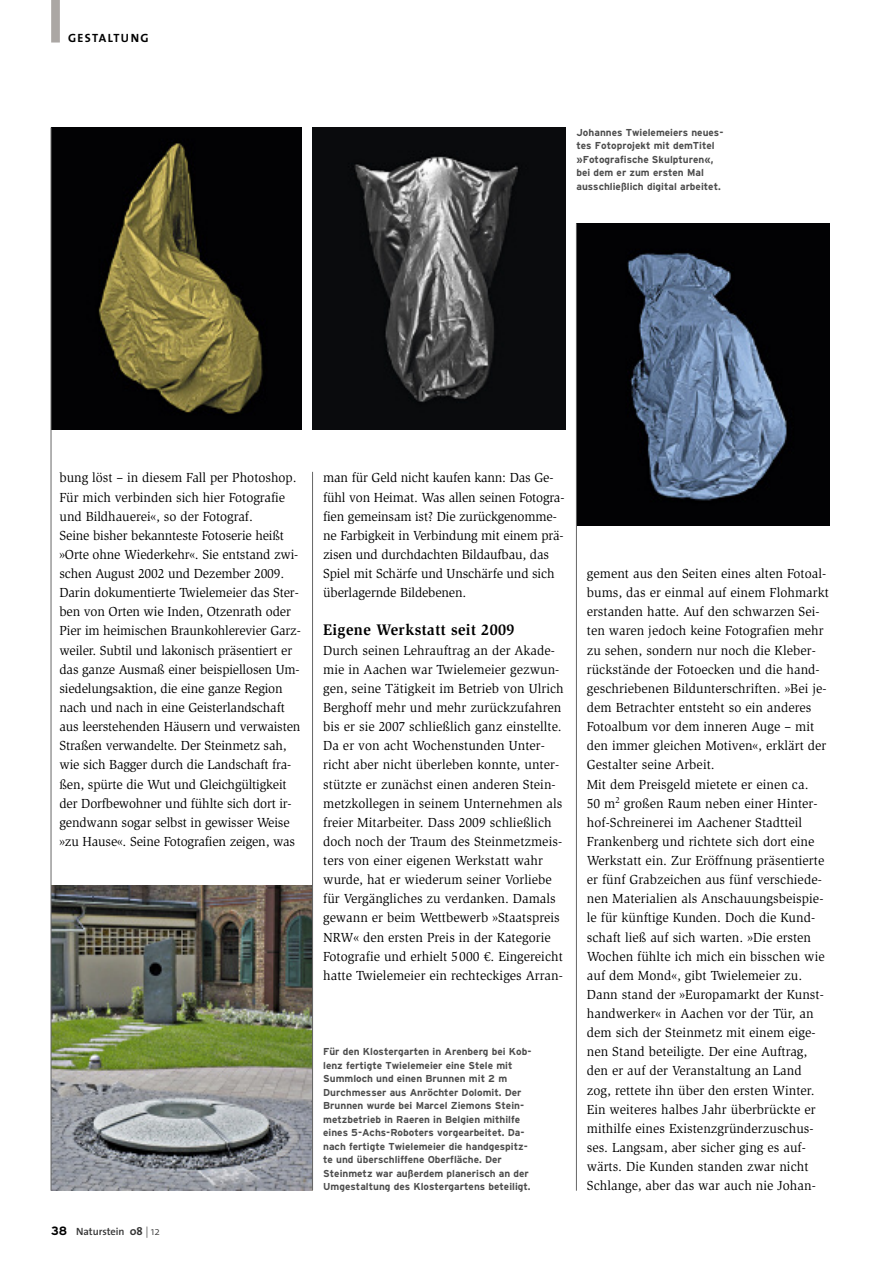
<style>
.page{position:relative;width:893px;height:1263px;background:#fff}
.page>*{position:absolute;margin:0;border:0;box-sizing:border-box;transform-origin:0 0}
.t1{font:700 15.75px "Slimbach Std";letter-spacing:.025em;color:#000;scale:.95 1}
.t2{font:13.5px/19.2px "Slimbach Std";letter-spacing:.005em;color:#000}
.t3{font:700 12px "The Sans";letter-spacing:.12em;color:#000}
.t4{font:600 10.5px "The Sans";letter-spacing:-.005em;color:#333}
.t5{font:700 10.05px/13.5px "Interstate";color:#4d4d4d}
.s1{font-family:"Interstate";font-weight:700;font-size:12px;color:#000}
.s2{font-weight:700;font-size:11.25px}
.s3{font-weight:300;font-size:11.25px}
</style>
<div class="page">
<img style="left:52px;top:885px;width:260px;height:305px">
<img style="left:577px;top:223px;width:252px;height:302px">
<img style="left:52px;top:128px;width:250px;height:301px">
<hr style="left:576px;top:223px;width:1px;height:968px;background:#666">
<hr style="left:51px;top:128px;width:1px;height:1063px;background:#666">
<div style="left:51px;top:0;width:9px;height:43px;background:#aba7a4"></div>
<img style="left:313px;top:128px;width:253px;height:301px">
<hr style="left:312px;top:472px;width:1px;height:718px;background:#666">
<p class="t3" style="left:68px;top:33px;width:82px">GESTALTUNG</p>
<p class="t5" style="left:576px;top:125px;width:149px">Johannes Twielemeiers neues&shy;tes Fotoprojekt mit demTitel »Fotografische Skulpturen«, bei dem er zum ersten Mal ausschließlich digital arbeitet.</p>
<p class="t2" style="left:60px;top:469px;width:243px">bung löst – in diesem Fall per Photoshop.<br>Für mich verbinden sich hier Fotografie und Bildhauerei«, so der Fotograf.<br>Seine bisher bekannteste Fotoserie heißt »Orte ohne Wiederkehr«. Sie entstand zwi&shy;schen August 2002 und Dezember 2009.<br>Darin dokumentierte Twielemeier das Ster&shy;ben von Orten wie Inden, Otzenrath oder Pier im heimischen Braunkohlerevier Garz&shy;weiler. Subtil und lakonisch präsentiert er das ganze Ausmaß einer beispiellosen Um&shy;siedelungsaktion, die eine ganze Region nach und nach in eine Geisterlandschaft aus leerstehenden Häusern und verwaisten Straßen verwandelte. Der Steinmetz sah, wie sich Bagger durch die Landschaft fra&shy;ßen, spürte die Wut und Gleichgültigkeit der Dorfbewohner und fühlte sich dort ir&shy;gendwann sogar selbst in gewisser Weise »zu Hause«. Seine Fotografien zeigen, was</p>
<p class="t2" style="left:323px;top:469px;width:243px">man für Geld nicht kaufen kann: Das Ge&shy;fühl von Heimat. Was allen seinen Fotogra&shy;fien gemeinsam ist? Die zurückgenomme&shy;ne Farbigkeit in Verbindung mit einem prä&shy;zisen und durchdachten Bildaufbau, das Spiel mit Schärfe und Unschärfe und sich überlagernde Bildebenen.</p>
<p class="t1" style="left:323px;top:624px;width:203px">Eigene Werkstatt seit 2009</p>
<p class="t2" style="left:323px;top:641px;width:242px">Durch seinen Lehrauftrag an der Akade&shy;mie in Aachen war Twielemeier gezwun&shy;gen, seine Tätigkeit im Betrieb von Ulrich Berghoff mehr und mehr zurückzufahren bis er sie 2007 schließlich ganz einstellte.<br>Da er von acht Wochenstunden Unter&shy;richt aber nicht überleben konnte, unter&shy;stützte er zunächst einen anderen Stein&shy;metzkollegen in seinem Unternehmen als freier Mitarbeiter. Dass 2009 schließlich doch noch der Traum des Steinmetzmeis&shy;ters von einer eigenen Werkstatt wahr wurde, hat er wiederum seiner Vorliebe für Vergängliches zu verdanken. Damals gewann er beim Wettbewerb »Staatspreis NRW« den ersten Preis in der Kategorie Fotografie und erhielt 5000 €. Eingereicht hatte Twielemeier ein rechteckiges Arran-</p>
<p class="t4" style="left:51px;top:1227px;width:110px"><span class="s1">38</span> Naturstein <span class="s2">08</span> <span class="s3">| 12</span></p>
<p class="t5" style="left:323px;top:1045px;width:210px">Für den Klostergarten in Arenberg bei Kob&shy;lenz fertigte Twielemeier eine Stele mit Summloch und einen Brunnen mit 2 m Durchmesser aus Anröchter Dolomit. Der Brunnen wurde bei Marcel Ziemons Stein&shy;metzbetrieb in Raeren in Belgien mithilfe eines 5-Achs-Roboters vorgearbeitet. Da&shy;nach fertigte Twielemeier die handgespitz&shy;te und überschliffene Oberfläche. Der Steinmetz war außerdem planerisch an der Umgestaltung des Klostergartens beteiligt.</p>
<p class="t2" style="left:587px;top:565px;width:244px">gement aus den Seiten eines alten Fotoal&shy;bums, das er einmal auf einem Flohmarkt erstanden hatte. Auf den schwarzen Sei&shy;ten waren jedoch keine Fotografien mehr zu sehen, sondern nur noch die Kleber&shy;rückstände der Fotoecken und die hand&shy;geschriebenen Bildunterschriften. »Bei je&shy;dem Betrachter entsteht so ein anderes Fotoalbum vor dem inneren Auge – mit den immer gleichen Motiven«, erklärt der Gestalter seine Arbeit.<br>Mit dem Preisgeld mietete er einen ca.<br>50 m<sup>2</sup> großen Raum neben einer Hinter&shy;hof-Schreinerei im Aachener Stadtteil Frankenberg und richtete sich dort eine Werkstatt ein. Zur Eröffnung präsentierte er fünf Grabzeichen aus fünf verschiede&shy;nen Materialien als Anschauungsbeispie&shy;le für künftige Kunden. Doch die Kund&shy;schaft ließ auf sich warten. »Die ersten Wochen fühlte ich mich ein bisschen wie auf dem Mond«, gibt Twielemeier zu.<br>Dann stand der »Europamarkt der Kunst&shy;handwerker« in Aachen vor der Tür, an dem sich der Steinmetz mit einem eige&shy;nen Stand beteiligte. Der eine Auftrag, den er auf der Veranstaltung an Land zog, rettete ihn über den ersten Winter.<br>Ein weiteres halbes Jahr überbrückte er mithilfe eines Existenzgründerzuschus&shy;ses. Langsam, aber sicher ging es auf&shy;wärts. Die Kunden standen zwar nicht Schlange, aber das war auch nie Johan-</p>
</div>
